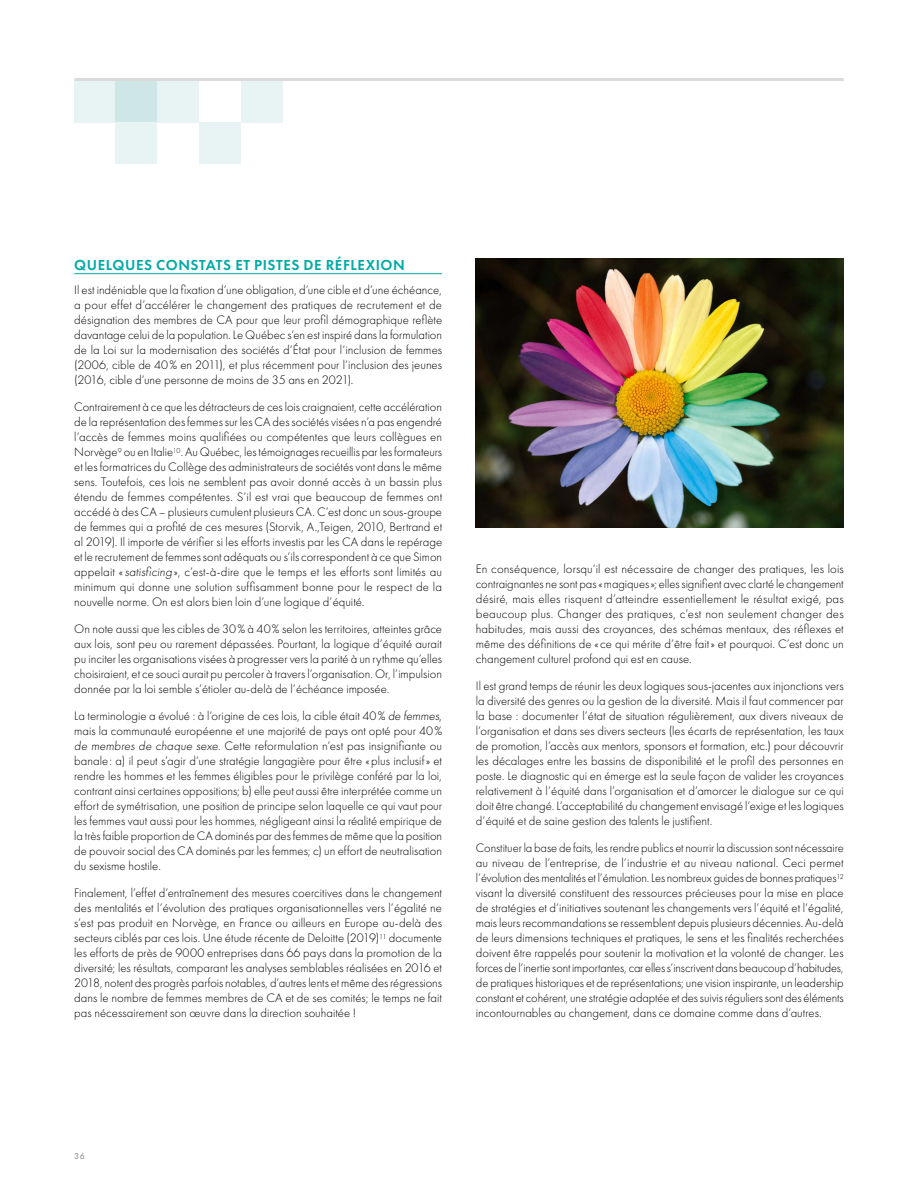
<style>
.page{position:relative;width:918px;height:1188px;background:#fff}
.page>*{position:absolute;margin:0;border:0;box-sizing:border-box;transform-origin:0 0}
.sous-titre_turquoise{font:600 15px "Futura PT";letter-spacing:.035em;color:#00aaa7}
.Texte_courant_justif{font:300 12.75px/15px "Futura PT";color:#000;text-align:justify}
.t1{font:500 9px "Futura PT";color:#9d9d9c}
</style>
<div class="page">
<img style="left:476px;top:258px;width:368px;height:270px">
<hr style="left:74px;top:78px;width:770px;height:3px;background:#dadada">
<div style="left:74px;top:81px;width:42px;height:42px;background:#e8f3f3"></div>
<div style="left:241px;top:81px;width:42px;height:42px;background:#e8f3f3"></div>
<div style="left:157px;top:81px;width:42px;height:42px;background:#e8f3f3"></div>
<div style="left:116px;top:81px;width:41px;height:42px;background:#cfe6e6"></div>
<div style="left:116px;top:123px;width:41px;height:41px;background:#e8f3f3"></div>
<div style="left:199px;top:123px;width:42px;height:41px;background:#e8f3f3"></div>
<hr style="left:74px;top:273px;width:368px;height:1px;background:#00aaa7">
<p class="sous-titre_turquoise" style="left:74px;top:256px;width:332px">QUELQUES CONSTATS ET PISTES DE RÉFLEXION</p>
<p class="Texte_courant_justif" style="left:74px;top:282px;width:369px">Il est indéniable que la fixation d’une obligation, d’une cible et d’une échéance, a pour effet d’accélérer le changement des pratiques de recrutement et de désignation des membres de CA pour que leur profil démographique reflète davantage celui de la population. Le Québec s’en est inspiré dans la formulation de la Loi sur la modernisation des sociétés d’État pour l’inclusion de femmes (2006, cible de 40% en 2011), et plus récemment pour l’inclusion des jeunes (2016, cible d’une personne de moins de 35 ans en 2021).</p>
<p class="Texte_courant_justif" style="left:74px;top:399px;width:369px">Contrairement à ce que les détracteurs de ces lois craignaient, cette accélération de la représentation des femmes sur les CA des sociétés visées n’a pas engendré l’accès de femmes moins qualifiées ou compétentes que leurs collègues en Norvège<sup>9</sup> ou en Italie<sup>10</sup>. Au Québec, les témoignages recueillis par les formateurs et les formatrices du Collège des administrateurs de sociétés vont dans le même sens. Toutefois, ces lois ne semblent pas avoir donné accès à un bassin plus étendu de femmes compétentes. S’il est vrai que beaucoup de femmes ont accédé à des CA – plusieurs cumulent plusieurs CA. C’est donc un sous-groupe de femmes qui a profité de ces mesures (Storvik, A.,Teigen, 2010, Bertrand et al 2019). Il importe de vérifier si les efforts investis par les CA dans le repérage et le recrutement de femmes sont adéquats ou s’ils correspondent à ce que Simon appelait «satisficing», c’est-à-dire que le temps et les efforts sont limités au minimum qui donne une solution suffisamment bonne pour le respect de la nouvelle norme. On est alors bien loin d’une logique d’équité.</p>
<p class="Texte_courant_justif" style="left:74px;top:621px;width:369px">On note aussi que les cibles de 30% à 40% selon les territoires, atteintes grâce aux lois, sont peu ou rarement dépassées. Pourtant, la logique d’équité aurait pu inciter les organisations visées à progresser vers la parité à un rythme qu’elles choisiraient, et ce souci aurait pu percoler à travers l’organisation. Or, l’impulsion donnée par la loi semble s’étioler au-delà de l’échéance imposée.</p>
<p class="Texte_courant_justif" style="left:74px;top:708px;width:369px">La terminologie a évolué : à l’origine de ces lois, la cible était 40% de femmes, mais la communauté européenne et une majorité de pays ont opté pour 40% de membres de chaque sexe. Cette reformulation n’est pas insignifiante ou banale: a) il peut s’agir d’une stratégie langagière pour être «plus inclusif» et rendre les hommes et les femmes éligibles pour le privilège conféré par la loi, contrant ainsi certaines oppositions; b) elle peut aussi être interprétée comme un effort de symétrisation, une position de principe selon laquelle ce qui vaut pour les femmes vaut aussi pour les hommes, négligeant ainsi la réalité empirique de la très faible proportion de CA dominés par des femmes de même que la position de pouvoir social des CA dominés par les femmes; c) un effort de neutralisation du sexisme hostile.</p>
<p class="Texte_courant_justif" style="left:74px;top:885px;width:369px">Finalement, l’effet d’entraînement des mesures coercitives dans le changement des mentalités et l’évolution des pratiques organisationnelles vers l’égalité ne s’est pas produit en Norvège, en France ou ailleurs en Europe au-delà des secteurs ciblés par ces lois. Une étude récente de Deloitte (2019)<sup>11</sup> documente les efforts de près de 9000 entreprises dans 66 pays dans la promotion de la diversité; les résultats, comparant les analyses semblables réalisées en 2016 et 2018, notent des progrès parfois notables, d’autres lents et même des régressions dans le nombre de femmes membres de CA et de ses comités; le temps ne fait pas nécessairement son œuvre dans la direction souhaitée !</p>
<p class="Texte_courant_justif" style="left:476px;top:561px;width:369px">En conséquence, lorsqu’il est nécessaire de changer des pratiques, les lois contraignantes ne sont pas «magiques»; elles signifient avec clarté le changement désiré, mais elles risquent d’atteindre essentiellement le résultat exigé, pas beaucoup plus. Changer des pratiques, c’est non seulement changer des habitudes, mais aussi des croyances, des schémas mentaux, des réflexes et même des définitions de «ce qui mérite d’être fait» et pourquoi. C’est donc un changement culturel profond qui est en cause.</p>
<p class="Texte_courant_justif" style="left:476px;top:678px;width:369px">Il est grand temps de réunir les deux logiques sous-jacentes aux injonctions vers la diversité des genres ou la gestion de la diversité. Mais il faut commencer par la base : documenter l’état de situation régulièrement, aux divers niveaux de l’organisation et dans ses divers secteurs (les écarts de représentation, les taux de promotion, l’accès aux mentors, sponsors et formation, etc.) pour découvrir les décalages entre les bassins de disponibilité et le profil des personnes en poste. Le diagnostic qui en émerge est la seule façon de valider les croyances relativement à l’équité dans l’organisation et d’amorcer le dialogue sur ce qui doit être changé. L’acceptabilité du changement envisagé l’exige et les logiques d’équité et de saine gestion des talents le justifient.</p>
<p class="Texte_courant_justif" style="left:476px;top:840px;width:369px">Constituer la base de faits, les rendre publics et nourrir la discussion sont nécessaire au niveau de l’entreprise, de l’industrie et au niveau national. Ceci permet l’évolution des mentalités et l’émulation. Les nombreux guides de bonnes pratiques<sup>12 </sup>visant la diversité constituent des ressources précieuses pour la mise en place de stratégies et d’initiatives soutenant les changements vers l’équité et l’égalité, mais leurs recommandations se ressemblent depuis plusieurs décennies. Au-delà de leurs dimensions techniques et pratiques, le sens et les finalités recherchées doivent être rappelés pour soutenir la motivation et la volonté de changer. Les forces de l’inertie sont importantes, car elles s’inscrivent dans beaucoup d’habitudes, de pratiques historiques et de représentations; une vision inspirante, un leadership constant et cohérent, une stratégie adaptée et des suivis réguliers sont des éléments incontournables au changement, dans ce domaine comme dans d’autres.</p>
<p class="t1" style="left:74px;top:1150px;width:12px">36</p>
</div>
